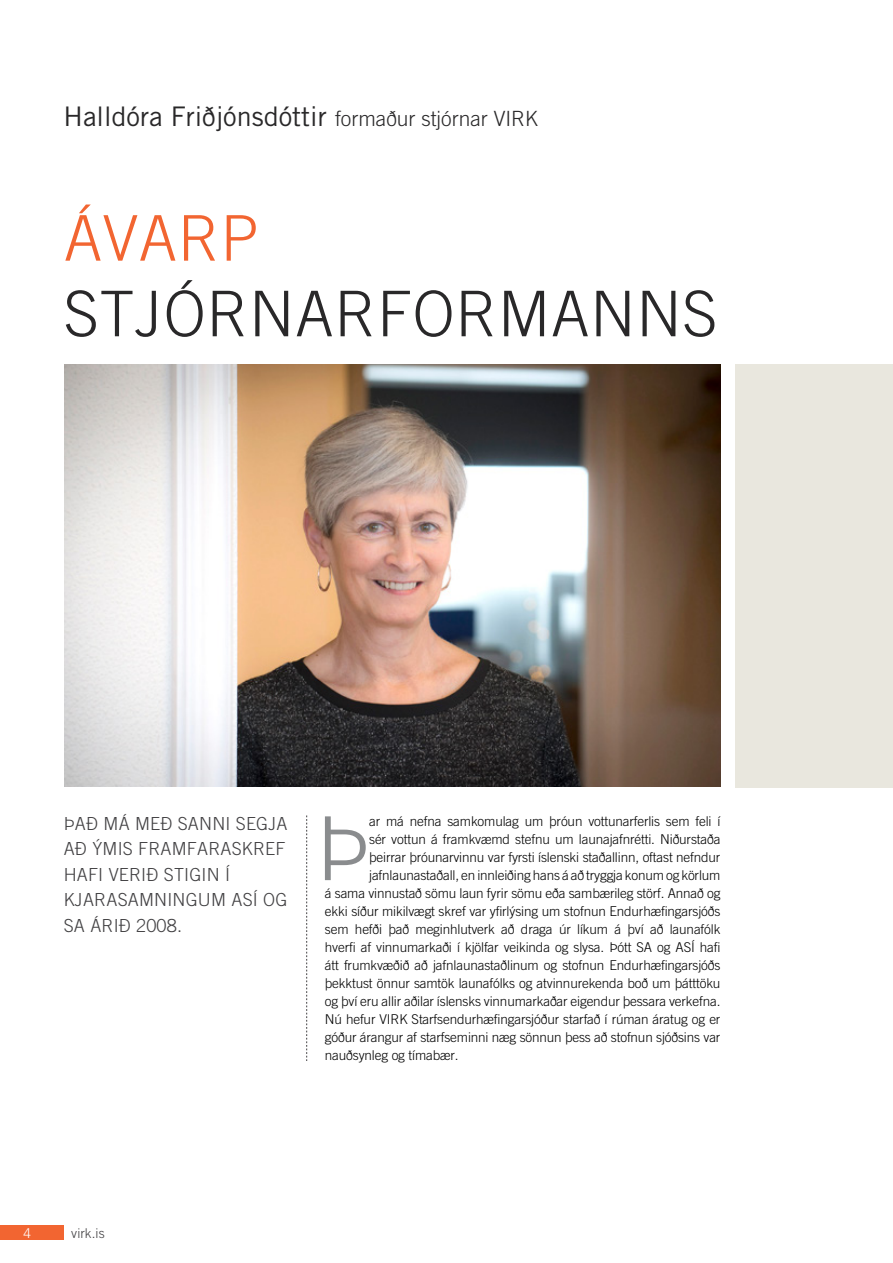
<style>
.page{position:relative;width:893px;height:1263px;background:#fff}
.page>*{position:absolute;margin:0;border:0;box-sizing:border-box;transform-origin:0 0}
.t1{font:300 88.35px "Trade Gothic";color:#8a8c8e}
.t2{font:300 63px "Trade Gothic";letter-spacing:.01em;color:#292829}
.t3{font:300 63px "Trade Gothic";letter-spacing:.01em;color:#f26531}
.t4{font:27px "Trade Gothic";color:#292829}
.t5{font:300 18px/25.5px "Trade Gothic";letter-spacing:.01em;color:#414042}
.t6{font:300 13.5px "Trade Gothic";letter-spacing:-.01em;color:#000}
.t7{font:300 13.5px "Trade Gothic";letter-spacing:.005em;color:#414042}
.t8{font:300 13.5px "Trade Gothic";color:#fff}
.s1{font-weight:300;font-size:21px}
</style>
<div class="page">
<div style="left:736px;top:364px;width:157px;height:423px;background:#e9e7de"></div>
<img style="left:64px;top:364px;width:656px;height:423px">
<svg style="left:306px;top:815px;width:1px;height:246px"></svg>
<div style="left:0;top:1225px;width:64px;height:14px;background:#f26531"></div>
<h3 class="t4" style="left:64px;top:100px;width:476px">Halldóra Friðjónsdóttir <span class="s1">formaður stjórnar VIRK</span></h3>
<h2 class="t3" style="left:64px;top:201px;width:197px">ÁVARP</h2>
<h2 class="t2" style="left:64px;top:276px;width:655px">STJÓRNARFORMANNS</h2>
<h3 class="t5" style="left:64px;top:810px;width:225px">ÞAÐ MÁ MEÐ SANNI SEGJA<br>AÐ ÝMIS FRAMFARASKREF<br>HAFI VERIÐ STIGIN Í<br>KJARASAMNINGUM ASÍ OG<br>SA ÁRIÐ 2008.</h3>
<h1 class="t1" style="left:316px;top:796px;width:55px">Þ</h1>
<p class="t6" style="left:369px;top:813px;width:353px">ar má nefna samkomulag um þróun vottunarferlis sem feli í</p>
<p class="t6" style="left:369px;top:831px;width:353px">sér vottun á framkvæmd stefnu um launajafnrétti. Niðurstaða</p>
<p class="t6" style="left:369px;top:849px;width:353px">þeirrar þróunarvinnu var fyrsti íslenski staðallinn, oftast nefndur</p>
<p class="t6" style="left:369px;top:867px;width:353px">jafnlaunastaðall, en innleiðing hans á að tryggja konum og körlum</p>
<p class="t6" style="left:325px;top:885px;width:397px">á sama vinnustað sömu laun fyrir sömu eða sambærileg störf. Annað og</p>
<p class="t6" style="left:325px;top:903px;width:397px">ekki síður mikilvægt skref var yfirlýsing um stofnun Endurhæfingarsjóðs</p>
<p class="t6" style="left:325px;top:921px;width:397px">sem hefði það meginhlutverk að draga úr líkum á því að launafólk</p>
<p class="t6" style="left:325px;top:939px;width:397px">hverfi af vinnumarkaði í kjölfar veikinda og slysa. Þótt SA og ASÍ hafi</p>
<p class="t6" style="left:325px;top:957px;width:397px">átt frumkvæðið að jafnlaunastaðlinum og stofnun Endurhæfingarsjóðs</p>
<p class="t6" style="left:325px;top:975px;width:397px">þekktust önnur samtök launafólks og atvinnurekenda boð um þátttöku</p>
<p class="t6" style="left:325px;top:993px;width:397px">og því eru allir aðilar íslensks vinnumarkaðar eigendur þessara verkefna.</p>
<p class="t6" style="left:325px;top:1011px;width:397px">Nú hefur VIRK Starfsendurhæfingarsjóður starfað í rúman áratug og er</p>
<p class="t6" style="left:325px;top:1029px;width:397px">góður árangur af starfseminni næg sönnun þess að stofnun sjóðsins var</p>
<p class="t6" style="left:325px;top:1047px;width:135px">nauðsynleg og tímabær.</p>
<p class="t8" style="left:24px;top:1225px;width:9px">4</p>
<p class="t7" style="left:71px;top:1225px;width:35px">virk.is</p>
</div>
